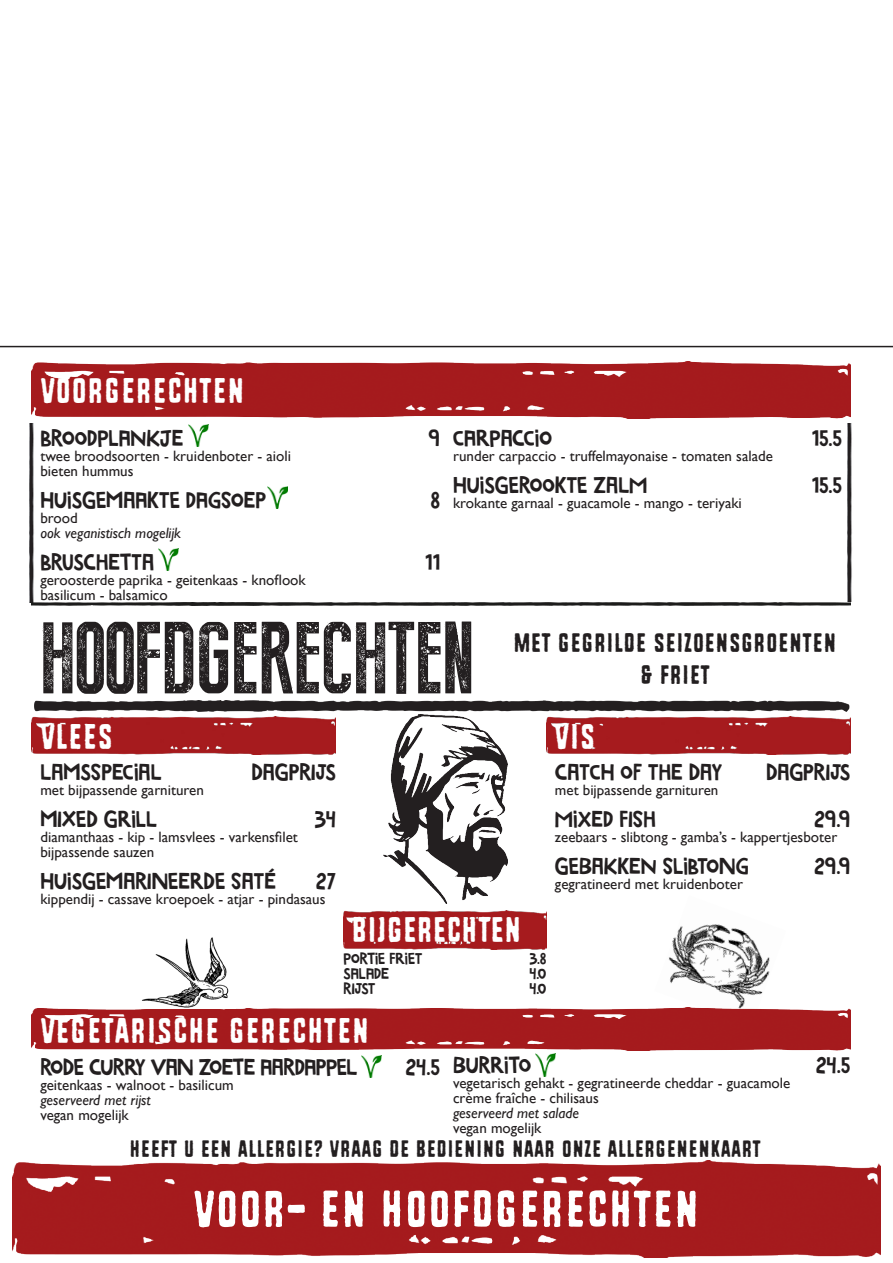
<style>
.page{position:relative;width:893px;height:1263px;background:#fff}
.page>*{position:absolute;margin:0;border:0;box-sizing:border-box;transform-origin:0 0}
.t1{font:102px "Press Style";color:#231f20}
.t2{font:52.5px "Rough Simple";color:#fff}
.Kopje_gerecht{font:36px "Rough Simple";color:#fff}
.t3{font:27px "Rough Simple";color:#231f20}
.Gerecht{font:24px "Marujo";color:#231f20}
.t4{font:24px "Rough Simple";color:#231f20}
.Gerecht-2{font:24px "Marujo";letter-spacing:-.02em;color:#231f20}
.bijgerechten{font:16.5px "Marujo";color:#231f20}
.Ingrediënten{font:15px/15px "Gill Sans";color:#231f20}
.Ingrediënten-2{font:italic 15px "Gill Sans";color:#231f20}
</style>
<div class="page">
<img style="left:668px;top:924px;width:102px;height:84px">
<img style="left:13px;top:1161px;width:867px;height:96px">
<img style="left:32px;top:1008px;width:818px;height:42px">
<img style="left:32px;top:716px;width:304px;height:39px">
<img style="left:32px;top:361px;width:818px;height:58px">
<img style="left:546px;top:716px;width:304px;height:39px">
<img style="left:34px;top:701px;width:816px;height:10px">
<img style="left:30px;top:423px;width:4px;height:180px">
<img style="left:32px;top:600px;width:818px;height:5px">
<img style="left:848px;top:423px;width:4px;height:179px">
<hr style="left:0;top:346px;width:893px;height:1px;background:#231f20">
<img style="left:383px;top:714px;width:125px;height:190px">
<img style="left:188px;top:425px;width:20px;height:22px">
<img style="left:535px;top:1054px;width:20px;height:22px">
<img style="left:344px;top:911px;width:202px;height:38px">
<img style="left:362px;top:1056px;width:20px;height:22px">
<img style="left:158px;top:549px;width:20px;height:22px">
<img style="left:268px;top:486px;width:20px;height:22px">
<img style="left:138px;top:937px;width:97px;height:72px">
<p class="Kopje_gerecht" style="left:40px;top:373px;width:206px">VOORGERECHTEN</p>
<p class="Gerecht" style="left:40px;top:424px;width:144px">BROODPLANKJE</p>
<p class="Gerecht" style="left:429px;top:424px;width:13px">9</p>
<p class="Ingrediënten" style="left:40px;top:448px;width:252px">twee broodsoorten - kruidenboter - aioli</p>
<p class="Ingrediënten" style="left:40px;top:463px;width:95px">bieten hummus</p>
<p class="Gerecht" style="left:40px;top:486px;width:227px">HUISGEMAAKTE DAGSOEP</p>
<p class="Gerecht" style="left:430px;top:486px;width:11px">8</p>
<p class="Ingrediënten" style="left:40px;top:510px;width:39px">brood</p>
<p class="Ingrediënten-2" style="left:40px;top:524px;width:142px">ook veganistisch mogelijk</p>
<p class="Gerecht" style="left:40px;top:548px;width:115px">BRUSCHETTA</p>
<p class="Gerecht" style="left:425px;top:548px;width:16px">11</p>
<p class="Ingrediënten" style="left:40px;top:572px;width:267px">geroosterde paprika - geitenkaas - knoflook</p>
<p class="Ingrediënten" style="left:40px;top:587px;width:129px">basilicum - balsamico</p>
<p class="Gerecht" style="left:453px;top:424px;width:101px">CARPACCIO</p>
<p class="Gerecht" style="left:812px;top:424px;width:32px">15.5</p>
<p class="Ingrediënten" style="left:453px;top:448px;width:321px">runder carpaccio - truffelmayonaise - tomaten salade</p>
<p class="Gerecht" style="left:453px;top:471px;width:186px">HUISGEROOKTE ZALM</p>
<p class="Gerecht" style="left:812px;top:471px;width:32px">15.5</p>
<p class="Ingrediënten" style="left:453px;top:495px;width:290px">krokante garnaal - guacamole - mango - teriyaki</p>
<p class="t1" style="left:40px;top:606px;width:434px">HOOFDGERECHTEN</p>
<p class="t3" style="left:513px;top:629px;width:325px">MET GEGRILDE SEIZOENSGROENTEN</p>
<p class="t3" style="left:640px;top:662px;width:72px">&amp; FRIET</p>
<p class="Kopje_gerecht" style="left:40px;top:719px;width:74px">VLEES</p>
<p class="Kopje_gerecht" style="left:554px;top:719px;width:42px">VIS</p>
<p class="Gerecht" style="left:40px;top:758px;width:123px">LAMSSPECIAL</p>
<p class="Gerecht" style="left:251px;top:758px;width:86px">DAGPRIJS</p>
<p class="Ingrediënten" style="left:40px;top:783px;width:165px">met bijpassende garnituren</p>
<p class="Gerecht" style="left:40px;top:805px;width:118px">MIXED GRILL</p>
<p class="Gerecht" style="left:315px;top:805px;width:23px">34</p>
<p class="Ingrediënten" style="left:40px;top:830px;width:259px">diamanthaas - kip - lamsvlees - varkensfilet bijpassende sauzen</p>
<p class="Gerecht" style="left:40px;top:867px;width:237px">HUISGEMARINEERDE SATÉ</p>
<p class="Gerecht" style="left:316px;top:867px;width:21px">27</p>
<p class="Ingrediënten" style="left:40px;top:892px;width:287px">kippendij - cassave kroepoek - atjar - pindasaus</p>
<p class="Kopje_gerecht" style="left:352px;top:912px;width:171px">BIJGERECHTEN</p>
<p class="bijgerechten" style="left:344px;top:949px;width:80px">PORTIE FRIET</p>
<p class="bijgerechten" style="left:529px;top:949px;width:19px">3.8</p>
<p class="bijgerechten" style="left:344px;top:964px;width:8px">SALADE</p>
<p class="bijgerechten" style="left:529px;top:964px;width:19px">4.0</p>
<p class="bijgerechten" style="left:344px;top:979px;width:33px">RIJST</p>
<p class="bijgerechten" style="left:529px;top:979px;width:19px">4.0</p>
<p class="Gerecht" style="left:555px;top:758px;width:169px">CATCH OF THE DAY</p>
<p class="Gerecht" style="left:766px;top:758px;width:86px">DAGPRIJS</p>
<p class="Ingrediënten" style="left:555px;top:783px;width:165px">met bijpassende garnituren</p>
<p class="Gerecht" style="left:555px;top:805px;width:102px">MIXED FISH</p>
<p class="Gerecht" style="left:814px;top:805px;width:38px">29.9</p>
<p class="Ingrediënten" style="left:555px;top:830px;width:284px">zeebaars - slibtong - gamba’s - kappertjesboter</p>
<p class="Gerecht" style="left:555px;top:852px;width:195px">GEBAKKEN SLIBTONG</p>
<p class="Gerecht" style="left:814px;top:852px;width:38px">29.9</p>
<p class="Ingrediënten" style="left:555px;top:877px;width:190px">gegratineerd met kruidenboter</p>
<p class="Kopje_gerecht" style="left:40px;top:1013px;width:331px">VEGETARISCHE GERECHTEN</p>
<p class="Gerecht" style="left:453px;top:1051px;width:80px">BURRITO</p>
<p class="Gerecht" style="left:816px;top:1051px;width:36px">24.5</p>
<p class="Ingrediënten" style="left:453px;top:1075px;width:339px">vegetarisch gehakt - gegratineerde cheddar - guacamole</p>
<p class="Ingrediënten" style="left:453px;top:1090px;width:147px">crème fraîche - chilisaus</p>
<p class="Ingrediënten-2" style="left:453px;top:1104px;width:127px">geserveerd met salade</p>
<p class="Ingrediënten" style="left:453px;top:1120px;width:90px">vegan mogelijk</p>
<p class="t4" style="left:130px;top:1137px;width:633px">HEEFT U EEN ALLERGIE? VRAAG DE BEDIENING NAAR ONZE ALLERGENENKAART</p>
<p class="Gerecht-2" style="left:40px;top:1053px;width:319px">RODE CURRY VAN ZOETE AARDAPPEL</p>
<p class="Gerecht" style="left:405px;top:1053px;width:36px">24.5</p>
<p class="Ingrediënten" style="left:40px;top:1077px;width:195px">geitenkaas - walnoot - basilicum</p>
<p class="Ingrediënten-2" style="left:40px;top:1092px;width:112px">geserveerd met rijst</p>
<p class="Ingrediënten" style="left:40px;top:1107px;width:90px">vegan mogelijk</p>
<p class="t2" style="left:193px;top:1183px;width:508px">VOOR- EN HOOFDGERECHTEN</p>
</div>
